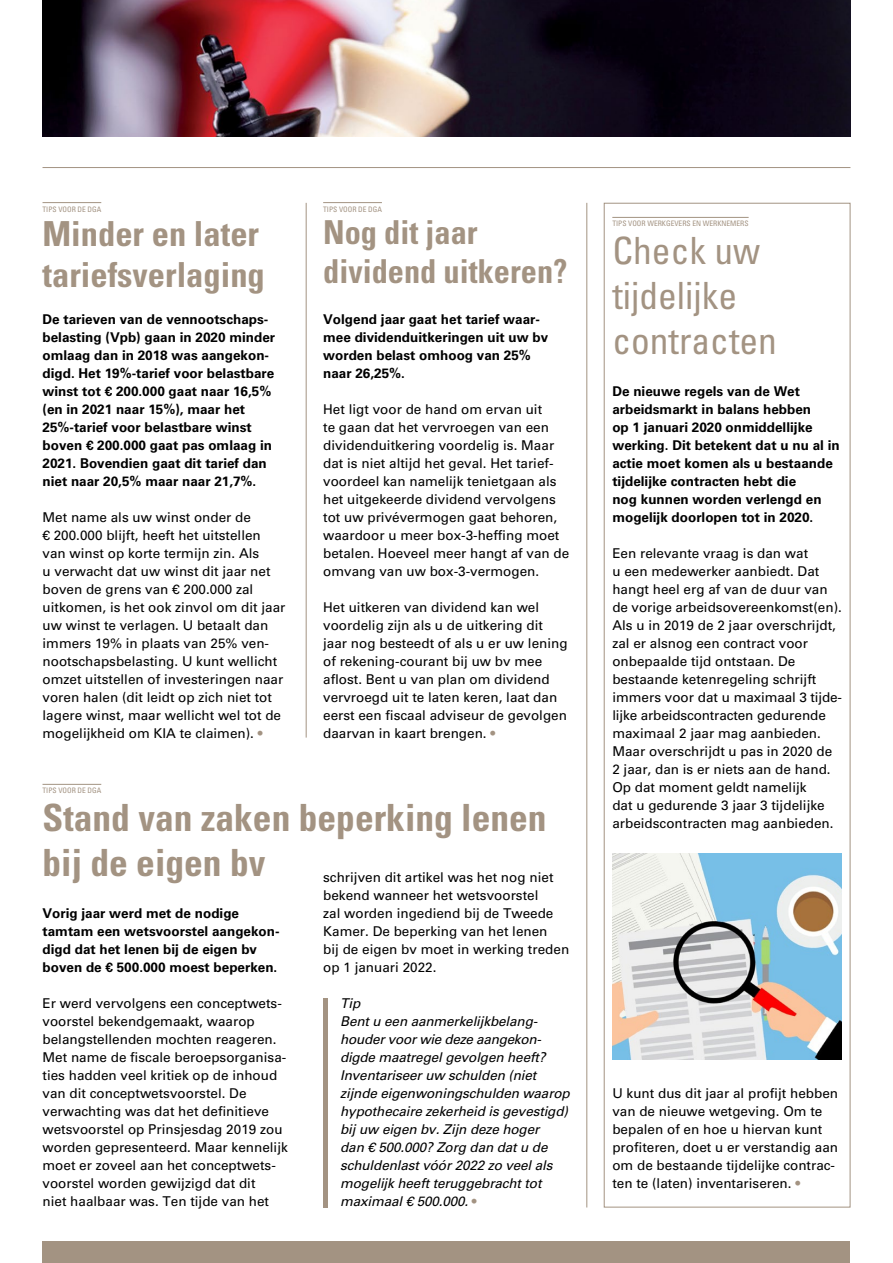
<style>
.page{position:relative;width:893px;height:1263px;background:#fff}
.page>*{position:absolute;margin:0;border:0;box-sizing:border-box;transform-origin:0 0}
.t1{font:700 condensed 37.5px/45px "Univers LT Std";color:#a39382}
.t2{font:condensed 37.5px/45px "Univers LT Std";color:#a39382}
.t3{font:700 condensed 34.5px/41.4px "Univers LT Std";color:#a39382}
.t4{font:700 condensed 33px/39.6px "Univers LT Std";color:#a39382}
.t5{font:13.5px/18px "Univers LT Std";color:#000}
.t6{font:700 13.5px/18px "Univers LT Std";color:#000}
.t7{font:italic 13.5px/18px "Univers LT Std";letter-spacing:-.01em;color:#000}
.t8{font:condensed 7.5px "Univers LT Std";color:#a39382}
.s1{color:#a39382}
.s2{font-style:normal;color:#a39382}
</style>
<div class="page">
<div style="left:43px;top:1242px;width:807px;height:21px;background:#a39382"></div>
<hr style="left:43px;top:167px;width:807px;height:1px;background:#a39382">
<img style="left:43px;top:0;width:807px;height:136px">
<div style="left:604px;top:203px;width:246px;height:1004px;border:1px solid #a39382"></div>
<hr style="left:323px;top:202px;width:59px;height:1px;background:#a39382">
<hr style="left:43px;top:202px;width:58px;height:1px;background:#a39382">
<hr style="left:43px;top:784px;width:58px;height:1px;background:#a39382">
<hr style="left:323px;top:998px;width:4px;height:209px;background:#a39382">
<hr style="left:612px;top:217px;width:137px;height:1px;background:#a39382">
<hr style="left:306px;top:203px;width:1px;height:535px;background:#a39382">
<hr style="left:586px;top:203px;width:1px;height:1004px;background:#a39382">
<img style="left:612px;top:853px;width:230px;height:206px">
<p class="t8" style="left:43px;top:204px;width:60px">TIPS VOOR DE DGA</p>
<h2 class="t3" style="left:43px;top:212px;width:224px">Minder en later tariefsverlaging</h2>
<p class="t6" style="left:43px;top:310px;width:234px">De tarieven van de vennootschaps&shy;belasting (Vpb) gaan in 2020 minder omlaag dan in 2018 was aangekon&shy;digd. Het 19%-tarief voor belastbare winst tot € 200.000 gaat naar 16,5% (en in 2021 naar 15%), maar het 25%-tarief voor belastbare winst boven € 200.000 gaat pas omlaag in 2021. Bovendien gaat dit tarief dan niet naar 20,5% maar naar 21,7%.</p>
<p class="t5" style="left:43px;top:508px;width:245px">Met name als uw winst onder de<br>€ 200.000 blijft, heeft het uitstellen van winst op korte termijn zin. Als<br>u verwacht dat uw winst dit jaar net boven de grens van € 200.000 zal uitkomen, is het ook zinvol om dit jaar uw winst te verlagen. U betaalt dan immers 19% in plaats van 25% ven&shy;nootschapsbelasting. U kunt wellicht omzet uitstellen of investeringen naar voren halen (dit leidt op zich niet tot lagere winst, maar wellicht wel tot de mogelijkheid om KIA te claimen). <span class="s1">•</span></p>
<p class="t8" style="left:323px;top:204px;width:60px">TIPS VOOR DE DGA</p>
<h3 class="t4" style="left:323px;top:212px;width:246px">Nog dit jaar dividend uitkeren?</h3>
<p class="t6" style="left:323px;top:310px;width:227px">Volgend jaar gaat het tarief waar&shy;mee dividenduitkeringen uit uw bv worden belast omhoog van 25% naar 26,25%.</p>
<p class="t5" style="left:323px;top:400px;width:248px">Het ligt voor de hand om ervan uit<br>te gaan dat het vervroegen van een dividenduitkering voordelig is. Maar dat is niet altijd het geval. Het tarief&shy;voordeel kan namelijk tenietgaan als het uitgekeerde dividend vervolgens tot uw privévermogen gaat behoren, waardoor u meer box-3-heffing moet betalen. Hoeveel meer hangt af van de omvang van uw box-3-vermogen.</p>
<p class="t5" style="left:323px;top:598px;width:246px">Het uitkeren van dividend kan wel voordelig zijn als u de uitkering dit jaar nog besteedt of als u er uw lening of rekening-courant bij uw bv mee aflost. Bent u van plan om dividend vervroegd uit te laten keren, laat dan eerst een fiscaal adviseur de gevolgen daarvan in kaart brengen. <span class="s1">•</span></p>
<p class="t8" style="left:43px;top:786px;width:60px">TIPS VOOR DE DGA</p>
<h1 class="t1" style="left:43px;top:795px;width:506px">Stand van zaken beperking lenen bij de eigen bv</h1>
<p class="t5" style="left:323px;top:868px;width:248px">schrijven dit artikel was het nog niet bekend wanneer het wetsvoorstel<br>zal worden ingediend bij de Tweede<br>Kamer. De beperking van het lenen<br>bij de eigen bv moet in werking treden op 1 januari 2022.</p>
<p class="t7" style="left:340px;top:994px;width:231px">Tip<br>Bent u een aanmerkelijkbelang&shy;houder voor wie deze aangekon&shy;digde maatregel gevolgen heeft?<br>Inventariseer uw schulden (niet zijnde eigenwoningschulden waarop hypothecaire zekerheid is gevestigd) bij uw eigen bv. Zijn deze hoger<br>dan € 500.000? Zorg dan dat u de schuldenlast vóór 2022 zo veel als mogelijk heeft teruggebracht tot maximaal € 500.000. <span class="s2">•</span></p>
<p class="t6" style="left:43px;top:904px;width:239px">Vorig jaar werd met de nodige tamtam een wetsvoorstel aangekon&shy;digd dat het lenen bij de eigen bv boven de € 500.000 moest beperken.</p>
<p class="t5" style="left:43px;top:994px;width:247px">Er werd vervolgens een conceptwets&shy;voorstel bekendgemaakt, waarop belangstellenden mochten reageren.<br>Met name de fiscale beroepsorganisa&shy;ties hadden veel kritiek op de inhoud van dit conceptwetsvoorstel. De verwachting was dat het definitieve wetsvoorstel op Prinsjesdag 2019 zou worden gepresenteerd. Maar kennelijk moet er zoveel aan het conceptwets&shy;voorstel worden gewijzigd dat dit<br>niet haalbaar was. Ten tijde van het</p>
<p class="t8" style="left:612px;top:219px;width:138px">TIPS VOOR WERKGEVERS EN WERKNEMERS</p>
<h1 class="t2" style="left:612px;top:228px;width:166px">Check uw tijdelijke contracten</h1>
<p class="t6" style="left:612px;top:382px;width:229px">De nieuwe regels van de Wet arbeidsmarkt in balans hebben<br>op 1 januari 2020 onmiddellijke werking. Dit betekent dat u nu al in actie moet komen als u bestaande tijdelijke contracten hebt die<br>nog kunnen worden verlengd en mogelijk doorlopen tot in 2020.</p>
<p class="t5" style="left:612px;top:544px;width:231px">Een relevante vraag is dan wat<br>u een medewerker aanbiedt. Dat hangt heel erg af van de duur van de vorige arbeidsovereenkomst(en).<br>Als u in 2019 de 2 jaar overschrijdt, zal er alsnog een contract voor onbepaalde tijd ontstaan. De bestaande ketenregeling schrijft immers voor dat u maximaal 3 tijde&shy;lijke arbeidscontracten gedurende maximaal 2 jaar mag aanbieden.<br>Maar overschrijdt u pas in 2020 de<br>2 jaar, dan is er niets aan de hand.<br>Op dat moment geldt namelijk<br>dat u gedurende 3 jaar 3 tijdelijke arbeidscontracten mag aanbieden.</p>
<p class="t5" style="left:612px;top:1084px;width:227px">U kunt dus dit jaar al profijt hebben van de nieuwe wetgeving. Om te bepalen of en hoe u hiervan kunt profiteren, doet u er verstandig aan om de bestaande tijdelijke contrac&shy;ten te (laten) inventariseren. <span class="s1">•</span></p>
</div>
